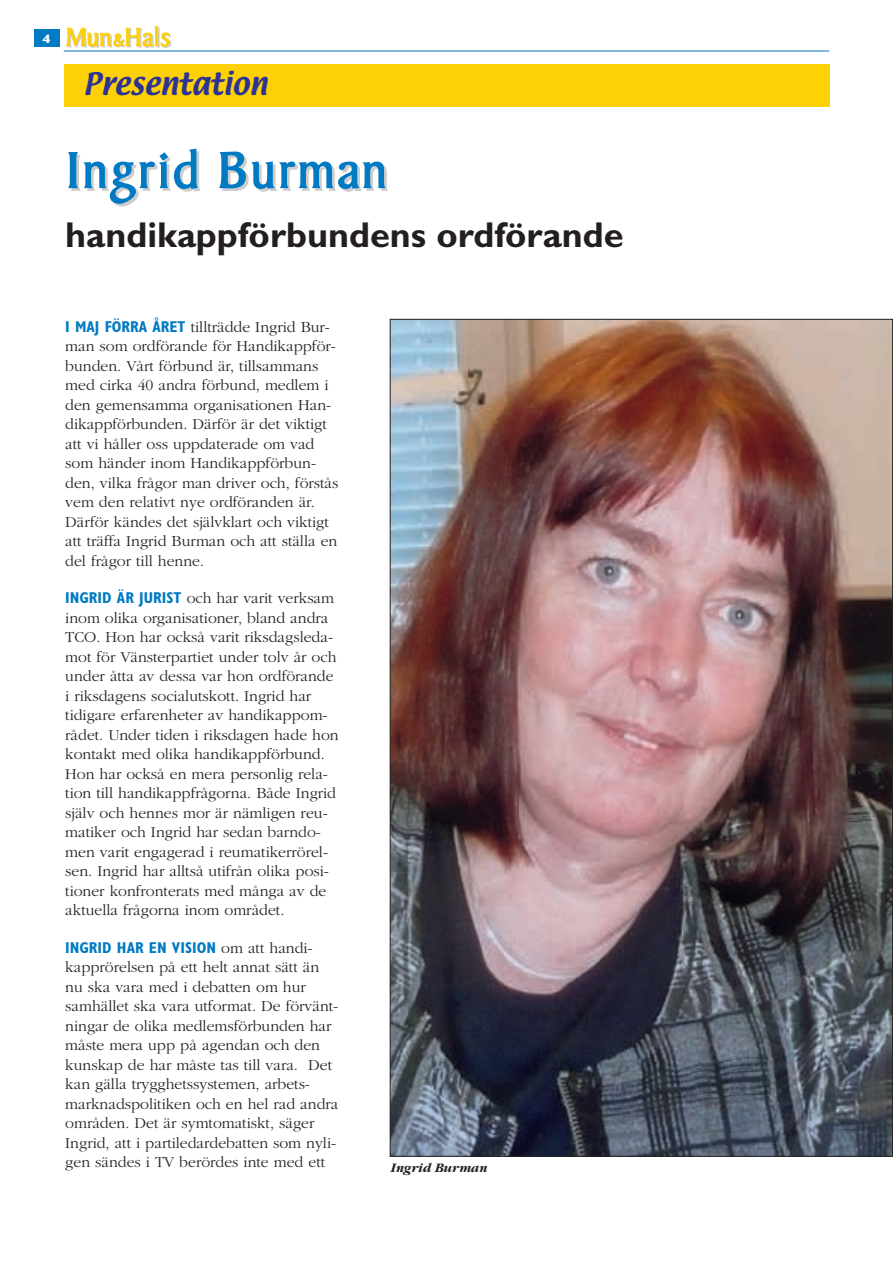
<style>
.page{position:relative;width:893px;height:1263px;background:#fff}
.page>*{position:absolute;margin:0;border:0;box-sizing:border-box;transform-origin:0 0}
.t1{font:54px "Baker Signet";letter-spacing:.05em;color:#007ac2}
.t2{font:700 36px "Gill Sans";color:#231f20}
.t3{font:27px "Textile";color:#2d3393}
.t4{font:27px "Baker Signet";letter-spacing:.015em;color:#fed105}
.t5{font:300 15.75px/19.5px "Garamond";color:#231f20}
.t6{font:700 condensed 15.75px "Gill Sans";color:#007ac2}
.t7{font:italic 700 13.5px "Garamond";color:#231f20}
.t8{font:700 12px "Stone Sans";color:#fff}
.s1{font-size:18px}
.s2{font-family:"Gill Sans";font-weight:700;font-stretch:condensed;color:#007ac2}
.s3{font-family:"Garamond";font-weight:300;font-stretch:normal;color:#231f20}
</style>
<div class="page">
<hr style="left:64px;top:51px;width:765px;height:1px;background:#007ac2">
<div style="left:34px;top:30px;width:26px;height:17px;background:#007ac2"></div>
<img style="left:392px;top:321px;width:499px;height:834px">
<div style="left:64px;top:64px;width:765px;height:42px;background:#fed105"></div>
<p class="t8" style="left:43px;top:34px;width:9px">4</p>
<h3 class="t4" style="left:66px;top:27px;width:106px">Mun<span class="s1">&amp;</span>Hals</h3>
<h3 class="t3" style="left:83px;top:70px;width:185px">Presentation</h3>
<h1 class="t1" style="left:66px;top:150px;width:322px">Ingrid Burman</h1>
<h2 class="t2" style="left:65px;top:221px;width:560px">handikappförbundens ordförande</h2>
<p class="t5" style="left:65px;top:316px;width:275px"><span class="s2">I MAJ FÖRRA ÅRET</span> tillträdde Ingrid Bur&shy;man som ordförande för Handikappför&shy;bunden. Vårt förbund är, tillsammans med cirka 40 andra förbund, medlem i den gemensamma organisationen Han&shy;dikappförbunden. Därför är det viktigt att vi håller oss uppdaterade om vad som händer inom Handikappförbun&shy;den, vilka frågor man driver och, förstås vem den relativt nye ordföranden är.<br>Därför kändes det självklart och viktigt att träffa Ingrid Burman och att ställa en del frågor till henne.</p>
<p class="t5" style="left:65px;top:588px;width:275px"><span class="s2">INGRID ÄR JURIST</span> och har varit verksam inom olika organisationer, bland andra TCO. Hon har också varit riksdagsleda&shy;mot för Vänsterpartiet under tolv år och under åtta av dessa var hon ordförande i riksdagens socialutskott. Ingrid har tidigare erfarenheter av handikappom&shy;rådet. Under tiden i riksdagen hade hon kontakt med olika handikappförbund.<br>Hon har också en mera personlig rela&shy;tion till handikappfrågorna. Både Ingrid själv och hennes mor är nämligen reu&shy;matiker och Ingrid har sedan barndo&shy;men varit engagerad i reumatikerrörel&shy;sen. Ingrid har alltså utifrån olika posi&shy;tioner konfronterats med många av de aktuella frågorna inom området.</p>
<p class="t6" style="left:65px;top:941px;width:249px">INGRID HAR EN VISION <span class="s3">om att handi-</span></p>
<p class="t5" style="left:65px;top:957px;width:275px">kapprörelsen på ett helt annat sätt än nu ska vara med i debatten om hur samhället ska vara utformat. De förvänt&shy;ningar de olika medlemsförbunden har måste mera upp på agendan och den kunskap de har måste tas till vara. Det kan gälla trygghetssystemen, arbets&shy;marknadspolitiken och en hel rad andra områden. Det är symtomatiskt, säger Ingrid, att i partiledardebatten som nyli&shy;gen sändes i TV berördes inte med ett</p>
<p class="t7" style="left:390px;top:1160px;width:98px">Ingrid Burman</p>
</div>
